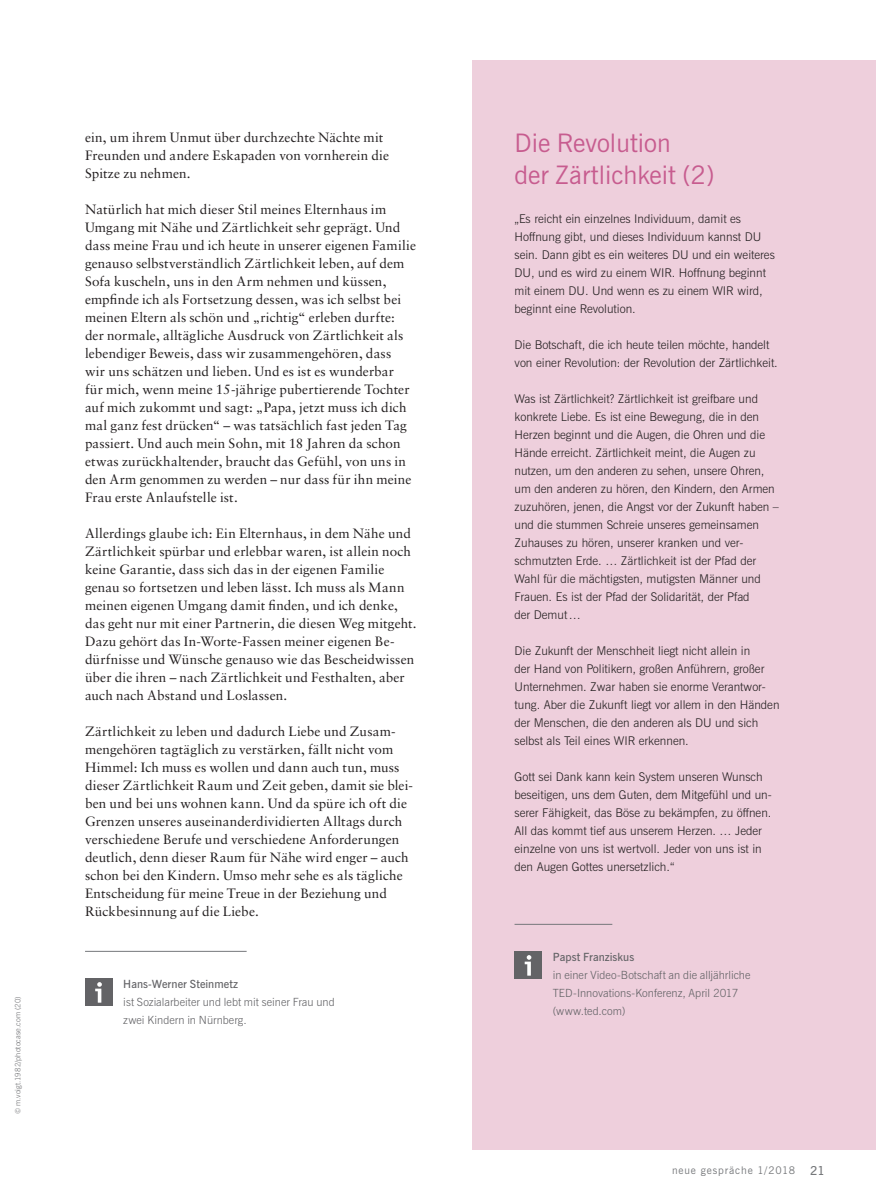
<style>
.page{position:relative;width:876px;height:1191px;background:#fff}
.page>*{position:absolute;margin:0;border:0;box-sizing:border-box;transform-origin:0 0}
.t1{font:25.5px/31.5px "News Gothic BT";color:#c75c8f}
.t2{font:13.5px/18px "Sabon";letter-spacing:.01em;color:#231f20}
.t3{font:300 12px/18px "News Gothic BT";color:#231f20}
.t4{font:300 11.25px/18px "News Gothic BT";letter-spacing:.005em;color:#636366}
.t5{font:600 11.25px "News Gothic BT";letter-spacing:.005em;color:#636366}
.t6{font:10.5px "News Gothic BT";letter-spacing:.08em;color:#76787b}
.t7{font:300 7.5px "News Gothic BT";letter-spacing:.015em;color:#6c6d70}
.s1{font-weight:600;font-size:12.3px}
</style>
<div class="page">
<hr style="left:85px;top:951px;width:162px;height:1px;background:#76787b">
<div style="left:85px;top:979px;width:27px;height:27px;background:#636366"></div>
<svg style="left:95px;top:982px;width:7px;height:20px"></svg>
<div style="left:472px;top:61px;width:404px;height:1089px;background:#eecfdc"></div>
<hr style="left:514px;top:924px;width:98px;height:1px;background:#76787b">
<div style="left:514px;top:952px;width:27px;height:27px;background:#636366"></div>
<svg style="left:525px;top:955px;width:6px;height:20px"></svg>
<p class="t7" style="left:13px;top:1114px;width:119px;rotate:-90deg">© m.voigt.1982/photocase.com (20)</p>
<p class="t2" style="left:85px;top:128px;width:306px">ein, um ihrem Unmut über durchzechte Nächte mit<br>Freunden und andere Eskapaden von vornherein die<br>Spitze zu nehmen.</p>
<p class="t2" style="left:85px;top:200px;width:332px">Natürlich hat mich dieser Stil meines Elternhaus im Umgang mit Nähe und Zärtlichkeit sehr geprägt. Und dass meine Frau und ich heute in unserer eigenen Familie genauso selbstverständlich Zärtlichkeit leben, auf dem Sofa kuscheln, uns in den Arm nehmen und küssen, empfinde ich als Fortsetzung dessen, was ich selbst bei meinen Eltern als schön und „richtig“ erleben durfte: der normale, alltägliche Ausdruck von Zärtlichkeit als lebendiger Beweis, dass wir zusammengehören, dass<br>wir uns schätzen und lieben. Und es ist es wunderbar<br>für mich, wenn meine 15-jährige pubertierende Tochter auf mich zukommt und sagt: „Papa, jetzt muss ich dich mal ganz fest drücken“ – was tatsächlich fast jeden Tag passiert. Und auch mein Sohn, mit 18 Jahren da schon etwas zurückhaltender, braucht das Gefühl, von uns in den Arm genommen zu werden – nur dass für ihn meine Frau erste Anlaufstelle ist.</p>
<p class="t2" style="left:85px;top:524px;width:333px">Allerdings glaube ich: Ein Elternhaus, in dem Nähe und Zärtlichkeit spürbar und erlebbar waren, ist allein noch keine Garantie, dass sich das in der eigenen Familie genau so fortsetzen und leben lässt. Ich muss als Mann meinen eigenen Umgang damit finden, und ich denke, das geht nur mit einer Partnerin, die diesen Weg mitgeht.<br>Dazu gehört das In-Worte-Fassen meiner eigenen Be&shy;dürfnisse und Wünsche genauso wie das Bescheidwissen über die ihren – nach Zärtlichkeit und Festhalten, aber auch nach Abstand und Loslassen.</p>
<p class="t2" style="left:85px;top:722px;width:329px">Zärtlichkeit zu leben und dadurch Liebe und Zusam&shy;mengehören tagtäglich zu verstärken, fällt nicht vom Himmel: Ich muss es wollen und dann auch tun, muss dieser Zärtlichkeit Raum und Zeit geben, damit sie blei&shy;ben und bei uns wohnen kann. Und da spüre ich oft die Grenzen unseres auseinanderdividierten Alltags durch verschiedene Berufe und verschiedene Anforderungen deutlich, denn dieser Raum für Nähe wird enger – auch schon bei den Kindern. Umso mehr sehe es als tägliche Entscheidung für meine Treue in der Beziehung und Rückbesinnung auf die Liebe.</p>
<p class="t5" style="left:123px;top:977px;width:116px">Hans-Werner Steinmetz</p>
<p class="t4" style="left:123px;top:992px;width:213px">ist Sozialarbeiter und lebt mit seiner Frau und zwei Kindern in Nürnberg.</p>
<h1 class="t1" style="left:514px;top:127px;width:201px">Die Revolution<br>der Zärtlichkeit (2)</h1>
<p class="t3" style="left:514px;top:209px;width:262px">„Es reicht ein einzelnes Individuum, damit es Hoffnung gibt, und dieses Individuum kannst DU sein. Dann gibt es ein weiteres DU und ein weiteres DU, und es wird zu einem WIR. Hoffnung beginnt mit einem DU. Und wenn es zu einem WIR wird, beginnt eine Revolution.</p>
<p class="t3" style="left:514px;top:335px;width:265px">Die Botschaft, die ich heute teilen möchte, handelt von einer Revolution: der Revolution der Zärtlichkeit.</p>
<p class="t3" style="left:514px;top:389px;width:266px">Was ist Zärtlichkeit? Zärtlichkeit ist greifbare und konkrete Liebe. Es ist eine Bewegung, die in den Herzen beginnt und die Augen, die Ohren und die Hände erreicht. Zärtlichkeit meint, die Augen zu nutzen, um den anderen zu sehen, unsere Ohren, um den anderen zu hören, den Kindern, den Armen zuzuhören, jenen, die Angst vor der Zukunft haben – und die stummen Schreie unseres gemeinsamen Zuhauses zu hören, unserer kranken und ver&shy;schmutzten Erde. … Zärtlichkeit ist der Pfad der Wahl für die mächtigsten, mutigsten Männer und Frauen. Es ist der Pfad der Solidarität, der Pfad<br>der Demut…</p>
<p class="t3" style="left:514px;top:641px;width:266px">Die Zukunft der Menschheit liegt nicht allein in<br>der Hand von Politikern, großen Anführern, großer Unternehmen. Zwar haben sie enorme Verantwor&shy;tung. Aber die Zukunft liegt vor allem in den Händen der Menschen, die den anderen als DU und sich selbst als Teil eines WIR erkennen.</p>
<p class="t3" style="left:514px;top:767px;width:259px">Gott sei Dank kann kein System unseren Wunsch beseitigen, uns dem Guten, dem Mitgefühl und un&shy;serer Fähigkeit, das Böse zu bekämpfen, zu öffnen.<br>All das kommt tief aus unserem Herzen. … Jeder einzelne von uns ist wertvoll. Jeder von uns ist in den Augen Gottes unersetzlich.“</p>
<p class="t5" style="left:553px;top:950px;width:83px">Papst Franziskus</p>
<p class="t4" style="left:553px;top:965px;width:199px">in einer Video-Botschaft an die alljährliche<br>TED-Innovations-Konferenz, April 2017 (www.ted.com)</p>
<p class="t6" style="left:672px;top:1164px;width:154px">neue gespräche 1/2018 <span class="s1">21</span></p>
</div>
